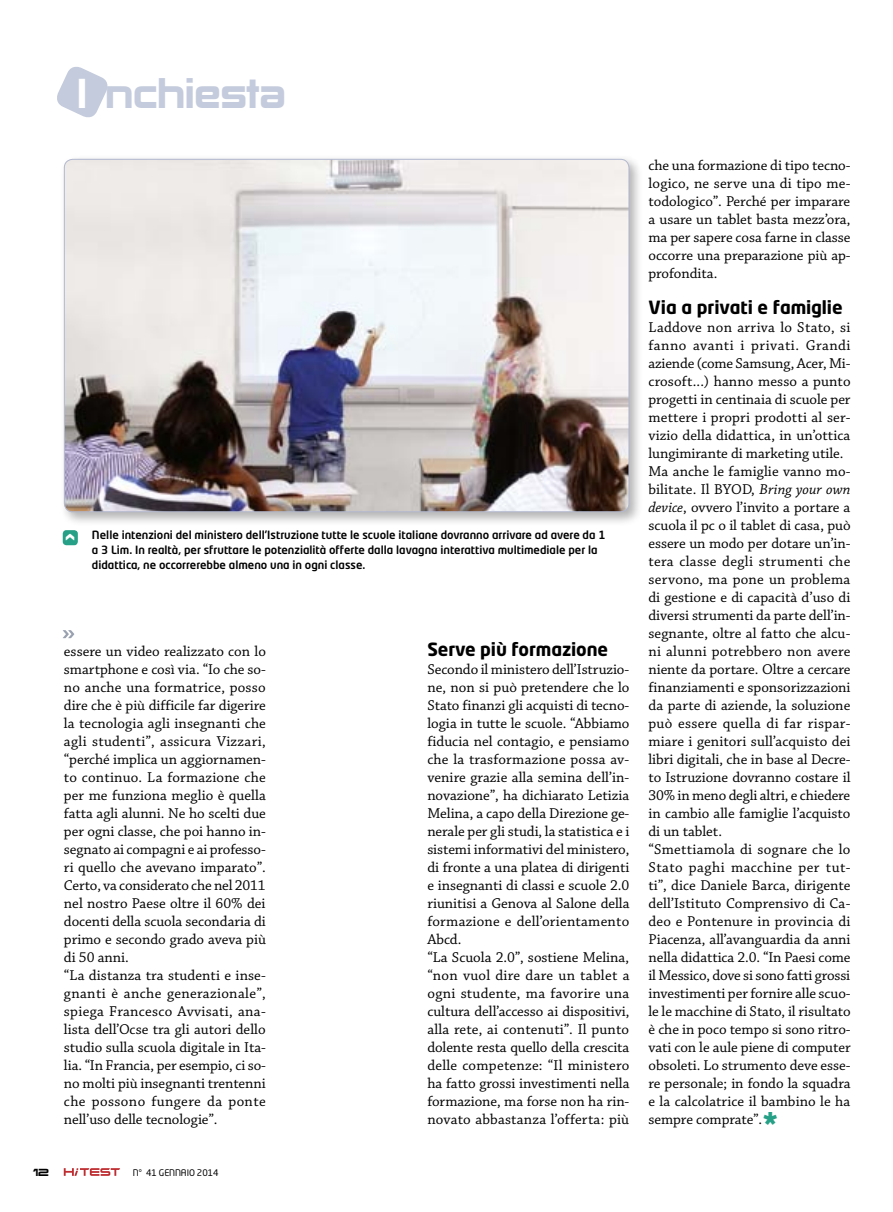
<style>
.page{position:relative;width:893px;height:1212px;background:#fff}
.page>*{position:absolute;margin:0;border:0;box-sizing:border-box;transform-origin:0 0}
.t1{font:36.45px "Korataki";color:#c4cbdc;scale:.85 1}
.t2{font:36.45px "Korataki";color:#fff;scale:.85 1}
.t3{font:700 18px "Neo Tech Pro";letter-spacing:-.005em;color:#000}
.t4{font:15px/18px "Chaparral Pro";color:#000;text-align:justify}
.DIDA_-_medium{font:500 11.25px/15px "Neo Tech Pro";color:#000}
.t5{font:9px "Neo Tech Pro";letter-spacing:-.01em;color:#000}
.t6{font:9px "Korataki";color:#000}
.s1{font-style:italic}
.s2{font-family:"Korataki";font-size:30px;color:#26a086}
</style>
<div class="page">
<svg style="left:64px;top:1168px;width:56px;height:8px"></svg>
<svg style="left:57px;top:67px;width:51px;height:51px"></svg>
<div style="left:63px;top:530px;width:15px;height:15px;background:#26a086;border-radius:4px"></div>
<svg style="left:63px;top:630px;width:11px;height:8px"></svg>
<div style="left:59px;top:154px;width:583px;height:372px;background:#000;opacity:.3"></div>
<img style="left:64px;top:159px;width:565px;height:353px">
<p class="t2" style="left:78px;top:71px;width:12px">I</p>
<p class="t1" style="left:105px;top:71px;width:214px">nchiesta</p>
<p class="DIDA_-_medium" style="left:92px;top:527px;width:515px">Nelle intenzioni del ministero dell’Istruzione tutte le scuole italiane dovranno arrivare ad avere da 1 a 3 Lim. In realtà, per sfruttare le potenzialità offerte dalla lavagna interattiva multimediale per la didattica, ne occorrerebbe almeno una in ogni classe.</p>
<p class="t4" style="left:64px;top:643px;width:203px">essere un video realizzato con lo smartphone e così via. “Io che so&shy;no anche una formatrice, posso dire che è più difficile far digerire la tecnologia agli insegnanti che agli studenti”, assicura Vizzari, “perché implica un aggiornamen&shy;to continuo. La formazione che per me funziona meglio è quella fatta agli alunni. Ne ho scelti due per ogni classe, che poi hanno in&shy;segnato ai compagni e ai professo&shy;ri quello che avevano imparato”.<br>Certo, va considerato che nel 2011 nel nostro Paese oltre il 60% dei docenti della scuola secondaria di primo e secondo grado aveva più di 50 anni.</p>
<p class="t4" style="left:64px;top:967px;width:203px">“La distanza tra studenti e inse&shy;gnanti è anche generazionale”, spiega Francesco Avvisati, ana&shy;lista dell’Ocse tra gli autori dello studio sulla scuola digitale in Ita&shy;lia. “In Francia, per esempio, ci so&shy;no molti più insegnanti trentenni che possono fungere da ponte nell’uso delle tecnologie”.</p>
<p class="t6" style="left:33px;top:1167px;width:18px">12</p>
<p class="t5" style="left:133px;top:1167px;width:87px">N° 41 GENNAIO 2014</p>
<p class="t3" style="left:427px;top:638px;width:182px">Serve più formazione</p>
<p class="t4" style="left:427px;top:661px;width:204px">Secondo il ministero dell’Istruzio&shy;ne, non si può pretendere che lo Stato finanzi gli acquisti di tecno&shy;logia in tutte le scuole. “Abbiamo fiducia nel contagio, e pensiamo che la trasformazione possa av&shy;venire grazie alla semina dell’in&shy;novazione”, ha dichiarato Letizia Melina, a capo della Direzione ge&shy;nerale per gli studi, la statistica e i sistemi informativi del ministero, di fronte a una platea di dirigenti e insegnanti di classi e scuole 2.0 riunitisi a Genova al Salone della formazione e dell’orientamento Abcd.</p>
<p class="t4" style="left:427px;top:949px;width:204px">“La Scuola 2.0”, sostiene Melina, “non vuol dire dare un tablet a ogni studente, ma favorire una cultura dell’accesso ai dispositivi, alla rete, ai contenuti”. Il punto dolente resta quello della crescita delle competenze: “Il ministero ha fatto grossi investimenti nella formazione, ma forse non ha rin&shy;novato abbastanza l’offerta: più</p>
<p class="t4" style="left:648px;top:157px;width:204px">che una formazione di tipo tecno&shy;logico, ne serve una di tipo me&shy;todologico”. Perché per imparare a usare un tablet basta mezz’ora, ma per sapere cosa farne in classe occorre una preparazione più ap&shy;profondita.</p>
<p class="t3" style="left:648px;top:296px;width:196px">Via a privati e famiglie</p>
<p class="t4" style="left:648px;top:319px;width:204px">Laddove non arriva lo Stato, si fanno avanti i privati. Grandi aziende (come Samsung, Acer, Mi&shy;crosoft...) hanno messo a punto progetti in centinaia di scuole per mettere i propri prodotti al ser&shy;vizio della didattica, in un’ottica lungimirante di marketing utile.</p>
<p class="t4" style="left:648px;top:463px;width:204px">Ma anche le famiglie vanno mo&shy;bilitate. Il BYOD, <span class="s1">Bring your own device</span>, ovvero l’invito a portare a scuola il pc o il tablet di casa, può essere un modo per dotare un’in&shy;tera classe degli strumenti che servono, ma pone un problema di gestione e di capacità d’uso di diversi strumenti da parte dell’in&shy;segnante, oltre al fatto che alcu&shy;ni alunni potrebbero non avere niente da portare. Oltre a cercare finanziamenti e sponsorizzazioni da parte di aziende, la soluzione può essere quella di far rispar&shy;miare i genitori sull’acquisto dei libri digitali, che in base al Decre&shy;to Istruzione dovranno costare il 30% in meno degli altri, e chiedere in cambio alle famiglie l’acquisto di un tablet.</p>
<p class="t4" style="left:648px;top:841px;width:204px">“Smettiamola di sognare che lo Stato paghi macchine per tut&shy;ti”, dice Daniele Barca, dirigente dell’Istituto Comprensivo di Ca&shy;deo e Pontenure in provincia di Piacenza, all’avanguardia da anni nella didattica 2.0. “In Paesi come il Messico, dove si sono fatti grossi investimenti per fornire alle scuo&shy;le le macchine di Stato, il risultato è che in poco tempo si sono ritro&shy;vati con le aule piene di computer obsoleti. Lo strumento deve esse&shy;re personale; in fondo la squadra e la calcolatrice il bambino le ha sempre comprate”.<span class="s2">*</span></p>
</div>
